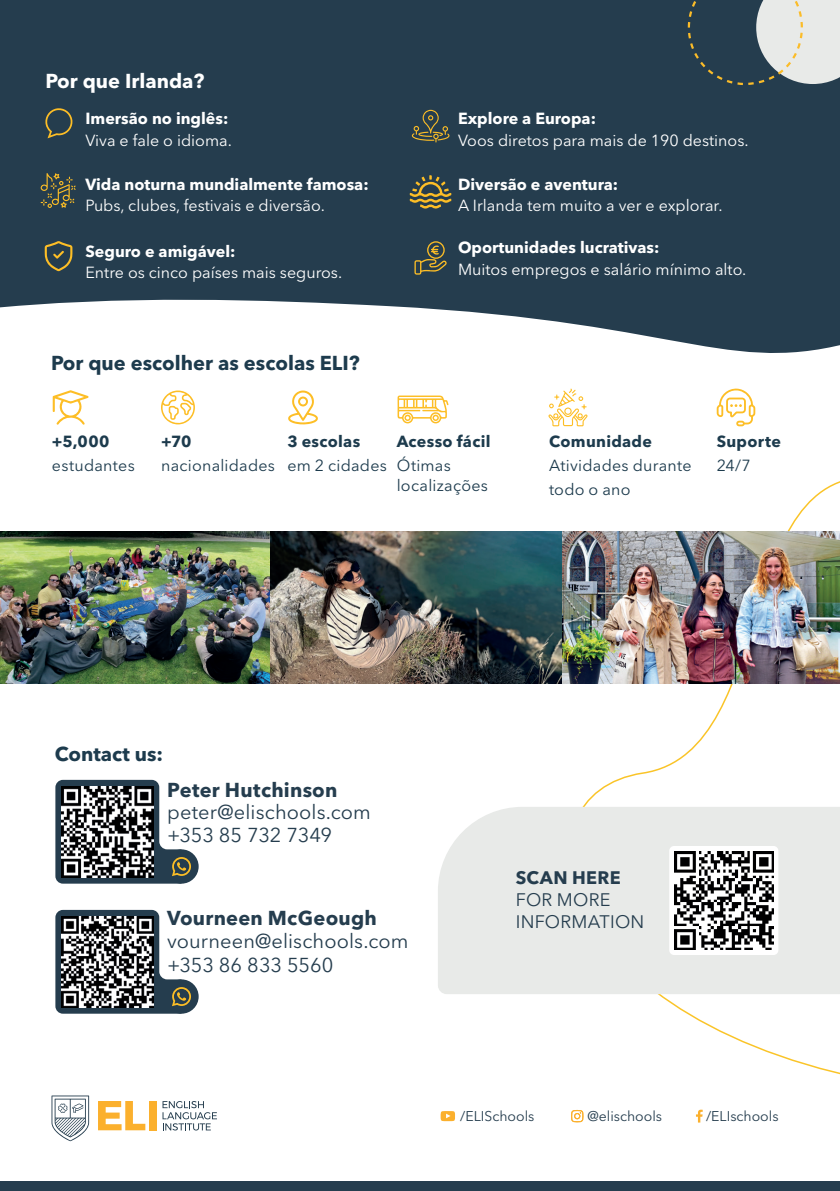
<style>
.page{position:relative;width:840px;height:1191px;background:#fff}
.page>*{position:absolute;margin:0;border:0;box-sizing:border-box;transform-origin:0 0}
.t1{font:20px/24.4px "Avenir Next LT Pro";letter-spacing:.005em;color:#253d4e}
.t2{font:700 20px "Avenir Next LT Pro";color:#1d3b4d}
.t3{font:700 20px "Avenir Next LT Pro";letter-spacing:.01em;color:#253d4e}
.t4{font:700 20px "Avenir Next LT Pro";color:#fff}
.t5{font:18px/22px "Avenir Next LT Pro";letter-spacing:.015em;color:#253d4e}
.t6{font:700 18px "Avenir Next LT Pro";letter-spacing:.02em;color:#253d4e}
.t7{font:16px "Avenir Next LT Pro";color:#fff}
.t8{font:700 16px "Avenir Next LT Pro";color:#fff}
.t9{font:16px/20px "Avenir Next LT Pro";letter-spacing:.015em;color:#1d3b4d}
.t10{font:700 16px "Avenir Next LT Pro";letter-spacing:.02em;color:#1d3b4d}
.t11{font:14px "Avenir Next LT Pro";color:#253d4e}
</style>
<div class="page">
<div style="left:0;top:0;width:839px;height:1191px;background:#253d4e"></div>
<div style="left:0;top:299px;width:839px;height:882px;background:#fff"></div>
<div style="left:505px;top:440px;width:334px;height:646px;background:#fff"></div>
<img style="left:0;top:531px;width:270px;height:152px">
<img style="left:270px;top:531px;width:569px;height:152px">
<svg style="left:687px;top:0;width:152px;height:85px"></svg>
<div style="left:437px;top:807px;width:402px;height:187px;background:#e8eae8"></div>
<svg style="left:98px;top:1101px;width:47px;height:29px"></svg>
<div style="left:149px;top:1101px;width:7px;height:29px;background:#fbb02d"></div>
<svg style="left:162px;top:1101px;width:55px;height:29px"></svg>
<svg style="left:51px;top:1095px;width:38px;height:46px"></svg>
<svg style="left:440px;top:1111px;width:15px;height:10px"></svg>
<svg style="left:570px;top:1110px;width:13px;height:12px"></svg>
<svg style="left:695px;top:1109px;width:7px;height:13px"></svg>
<div style="left:669px;top:846px;width:109px;height:109px;background:#fff;border-radius:5px"></div>
<img style="left:674px;top:851px;width:98px;height:99px">
<svg style="left:414px;top:241px;width:32px;height:34px"></svg>
<div style="left:164px;top:979px;width:34px;height:34px;background:#253d4e;border-radius:50%"></div>
<svg style="left:55px;top:910px;width:136px;height:103px"></svg>
<div style="left:164px;top:849px;width:34px;height:34px;background:#253d4e;border-radius:50%"></div>
<svg style="left:55px;top:780px;width:136px;height:103px"></svg>
<svg style="left:409px;top:175px;width:42px;height:34px"></svg>
<svg style="left:411px;top:110px;width:38px;height:32px"></svg>
<svg style="left:41px;top:173px;width:35px;height:35px"></svg>
<svg style="left:45px;top:241px;width:27px;height:30px"></svg>
<svg style="left:45px;top:108px;width:28px;height:30px"></svg>
<svg style="left:53px;top:390px;width:35px;height:35px"></svg>
<svg style="left:161px;top:390px;width:34px;height:34px"></svg>
<svg style="left:716px;top:388px;width:38px;height:38px"></svg>
<svg style="left:287px;top:389px;width:31px;height:36px"></svg>
<svg style="left:397px;top:395px;width:51px;height:28px"></svg>
<svg style="left:548px;top:388px;width:39px;height:38px"></svg>
<p class="t4" style="left:45px;top:69px;width:160px">Por que Irlanda?</p>
<p class="t8" style="left:85px;top:109px;width:144px">Imersão no inglês:</p>
<p class="t7" style="left:85px;top:131px;width:148px">Viva e fale o idioma.</p>
<p class="t8" style="left:457px;top:109px;width:139px">Explore a Europa:</p>
<p class="t7" style="left:457px;top:131px;width:292px">Voos diretos para mais de 190 destinos.</p>
<p class="t8" style="left:85px;top:174px;width:284px">Vida noturna mundialmente famosa:</p>
<p class="t7" style="left:85px;top:196px;width:241px">Pubs, clubes, festivais e diversão.</p>
<p class="t8" style="left:457px;top:174px;width:162px">Diversão e aventura:</p>
<p class="t7" style="left:457px;top:196px;width:266px">A Irlanda tem muito a ver e explorar.</p>
<p class="t8" style="left:85px;top:241px;width:151px">Seguro e amigável:</p>
<p class="t7" style="left:85px;top:263px;width:258px">Entre os cinco países mais seguros.</p>
<p class="t8" style="left:457px;top:238px;width:203px">Oportunidades lucrativas:</p>
<p class="t7" style="left:457px;top:260px;width:290px">Muitos empregos e salário mínimo alto.</p>
<p class="t2" style="left:51px;top:351px;width:310px">Por que escolher as escolas ELI?</p>
<p class="t10" style="left:52px;top:431px;width:59px">+5,000</p>
<p class="t9" style="left:52px;top:455px;width:84px">estudantes</p>
<p class="t10" style="left:161px;top:431px;width:32px">+70</p>
<p class="t9" style="left:161px;top:455px;width:115px">nacionalidades</p>
<p class="t10" style="left:287px;top:431px;width:74px">3 escolas</p>
<p class="t9" style="left:287px;top:455px;width:101px">em 2 cidades</p>
<p class="t10" style="left:396px;top:431px;width:95px">Acesso fácil</p>
<p class="t9" style="left:396px;top:455px;width:93px">Ótimas localizações</p>
<p class="t10" style="left:548px;top:431px;width:104px">Comunidade</p>
<p class="t9" style="left:548px;top:453px;width:144px;line-height:24px">Atividades durante todo o ano</p>
<p class="t10" style="left:716px;top:431px;width:66px">Suporte</p>
<p class="t9" style="left:716px;top:455px;width:36px">24/7</p>
<p class="t2" style="left:55px;top:741px;width:110px">Contact us:</p>
<p class="t3" style="left:167px;top:777px;width:172px">Peter Hutchinson</p>
<p class="t1" style="left:167px;top:800px;width:205px;line-height:23.2px">peter@elischools.com +353 85 732 7349</p>
<p class="t3" style="left:167px;top:905px;width:211px">Vourneen McGeough</p>
<p class="t1" style="left:167px;top:928px;width:243px">vourneen@elischools.com +353 86 833 5560</p>
<p class="t6" style="left:515px;top:866px;width:106px">SCAN HERE</p>
<p class="t5" style="left:515px;top:888px;width:130px">FOR MORE<br>INFORMATION</p>
<p class="t11" style="left:460px;top:1108px;width:76px">/ELISchools</p>
<p class="t11" style="left:587px;top:1108px;width:76px">@elischools</p>
<p class="t11" style="left:705px;top:1108px;width:74px">/ELIschools</p>
</div>
